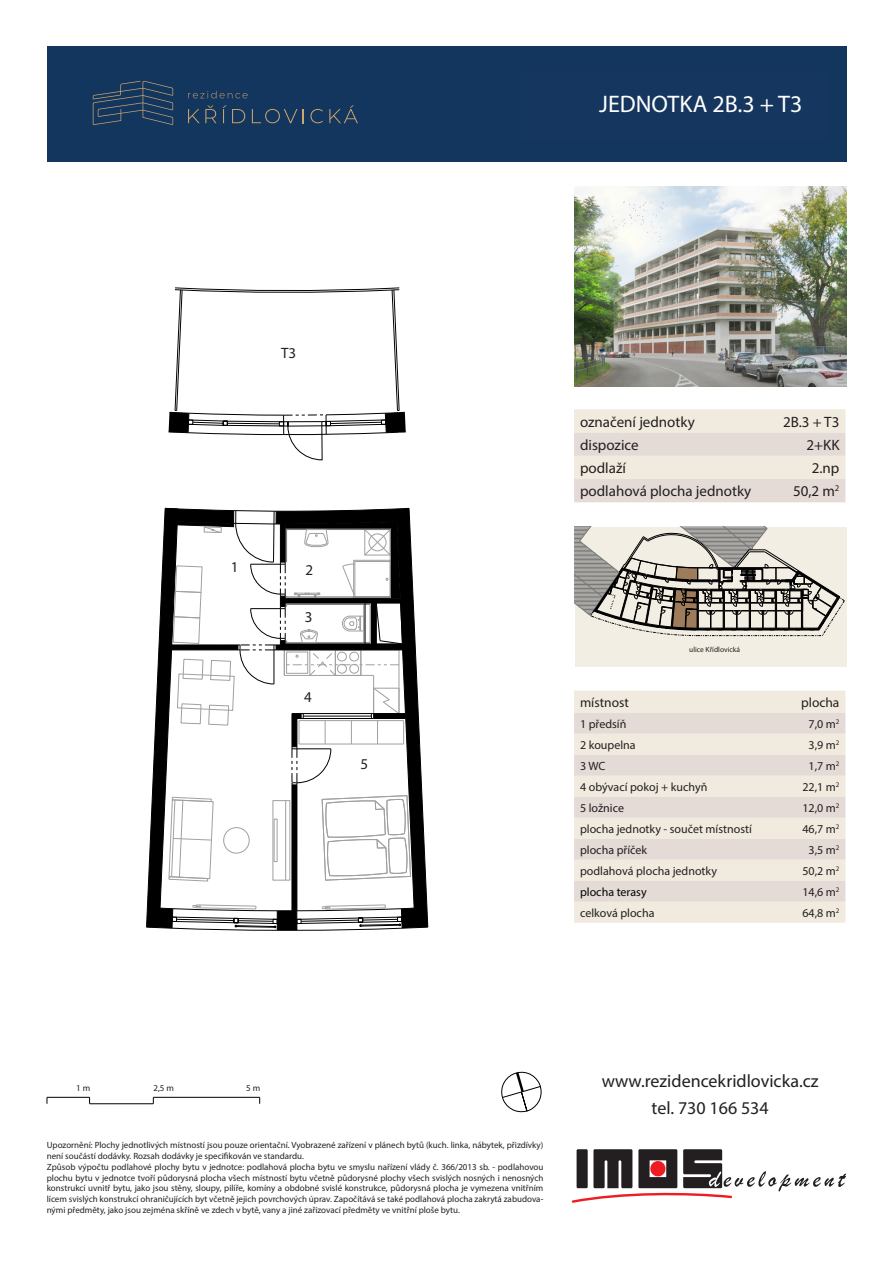
<style>
.page{position:relative;width:893px;height:1263px;background:#fff}
.page>*{position:absolute;margin:0;border:0;box-sizing:border-box;transform-origin:0 0}
.t1{font:24px "Myriad Pro";color:#fff}
.t2{font:700 24px "Myriad Pro";letter-spacing:.03em;color:#fff}
.t3{font:18px/27px "Myriad Pro";color:#231f20;text-align:center}
.t4{font:18px "Myriad Pro";color:#101315}
.t5{font:15px "Myriad Pro";color:#231f20}
.t6{font:15px "Myriad Pro";color:#101315}
.t7{font:13.5px "Myriad Pro";color:#231f20}
.t8{font:700 13.5px "Myriad Pro";color:#101315}
.t9{font:12px "Myriad Pro";color:#231f20}
.t10{font:12px/21px "Myriad Pro";color:#101315}
.t11{font:12px "Myriad Pro";color:#040503}
.t12{font:9px/10.8px "Myriad Pro";color:#231f20}
.t13{font:7.5px "Myriad Pro";color:#231f20}
</style>
<div class="page">
<div style="left:47px;top:47px;width:800px;height:115px;background:#13365e"></div>
<svg style="left:188px;top:105px;width:28px;height:18px"></svg>
<svg style="left:222px;top:105px;width:23px;height:18px"></svg>
<svg style="left:252px;top:109px;width:45px;height:14px"></svg>
<svg style="left:303px;top:109px;width:1px;height:14px"></svg>
<svg style="left:310px;top:109px;width:13px;height:14px"></svg>
<svg style="left:329px;top:105px;width:29px;height:18px"></svg>
<svg style="left:188px;top:91px;width:60px;height:7px"></svg>
<svg style="left:93px;top:81px;width:80px;height:44px"></svg>
<svg style="left:572px;top:1149px;width:274px;height:54px"></svg>
<hr style="left:47px;top:1097px;width:43px;height:1px;background:#000">
<hr style="left:90px;top:1103px;width:63px;height:1px;background:#000">
<hr style="left:153px;top:1097px;width:107px;height:1px;background:#000">
<img style="left:574px;top:186px;width:272px;height:200px">
<div style="left:575px;top:527px;width:271px;height:140px;background:#f2eee3"></div>
<svg style="left:574px;top:409px;width:271px;height:93px"></svg>
<div style="left:574px;top:691px;width:271px;height:232px;background:#f1ebdf"></div>
<svg style="left:574px;top:713px;width:271px;height:189px;fill:#e9e2df"></svg>
<div style="left:574px;top:797px;width:271px;height:21px;background:#e4dbd7"></div>
<svg style="left:501px;top:1071px;width:41px;height:42px"></svg>
<svg style="left:575px;top:527px;width:269px;height:109px"></svg>
<svg style="left:168px;top:287px;width:238px;height:173px"></svg>
<svg style="left:146px;top:507px;width:283px;height:424px"></svg>
<hr style="left:365px;top:603px;width:1px;height:41px;background:#000">
<h1 class="t2" style="left:619px;top:88px;width:186px">JEDNOTKA 3C.4</h1>
<p class="t1" style="left:599px;top:90px;width:205px">JEDNOTKA 2B.3 + T3</p>
<p class="t5" style="left:281px;top:344px;width:17px">T3</p>
<p class="t5" style="left:231px;top:557px;width:9px">1</p>
<p class="t5" style="left:306px;top:560px;width:9px">2</p>
<p class="t5" style="left:305px;top:608px;width:9px">3</p>
<p class="t5" style="left:304px;top:687px;width:9px">4</p>
<p class="t5" style="left:360px;top:755px;width:9px">5</p>
<p class="t5" style="left:580px;top:412px;width:116px">označení jednotky</p>
<p class="t5" style="left:783px;top:412px;width:58px">2B.3 + T3</p>
<p class="t5" style="left:580px;top:435px;width:60px">dispozice</p>
<p class="t5" style="left:806px;top:435px;width:34px">2+KK</p>
<p class="t5" style="left:580px;top:459px;width:47px">podlaží</p>
<p class="t5" style="left:812px;top:459px;width:29px">2.np</p>
<p class="t5" style="left:580px;top:482px;width:173px">podlahová plocha jednotky</p>
<p class="t5" style="left:793px;top:482px;width:48px">50,2 m<sup>2</sup></p>
<h3 class="t6" style="left:810px;top:431px;width:29px">3C.4</h3>
<h3 class="t6" style="left:586px;top:454px;width:60px">dispozice</h3>
<h3 class="t6" style="left:804px;top:454px;width:34px">2+KK</h3>
<h3 class="t6" style="left:586px;top:476px;width:47px">podlaží</h3>
<h3 class="t6" style="left:809px;top:476px;width:29px">3.np</h3>
<p class="t13" style="left:689px;top:645px;width:52px">ulice Křídlovická</p>
<p class="t7" style="left:580px;top:694px;width:50px">místnost</p>
<p class="t7" style="left:801px;top:694px;width:40px">plocha</p>
<p class="t9" style="left:580px;top:716px;width:48px">1 předsíň</p>
<p class="t9" style="left:808px;top:716px;width:32px">7,0 m<sup>2</sup></p>
<p class="t9" style="left:580px;top:737px;width:57px">2 koupelna</p>
<p class="t9" style="left:808px;top:737px;width:32px">3,9 m<sup>2</sup></p>
<p class="t9" style="left:580px;top:758px;width:27px">3 WC</p>
<p class="t9" style="left:808px;top:758px;width:32px">1,7 m<sup>2</sup></p>
<p class="t9" style="left:580px;top:779px;width:129px">4 obývací pokoj + kuchyň</p>
<p class="t9" style="left:802px;top:779px;width:39px">22,1 m<sup>2</sup></p>
<p class="t9" style="left:580px;top:800px;width:45px">5 ložnice</p>
<p class="t9" style="left:802px;top:800px;width:39px">12,0 m<sup>2</sup></p>
<p class="t9" style="left:580px;top:821px;width:173px">plocha jednotky - součet místností</p>
<p class="t9" style="left:802px;top:821px;width:39px">46,7 m<sup>2</sup></p>
<p class="t9" style="left:580px;top:842px;width:69px">plocha příček</p>
<p class="t9" style="left:808px;top:842px;width:32px">3,5 m<sup>2</sup></p>
<p class="t9" style="left:580px;top:863px;width:138px">podlahová plocha jednotky</p>
<p class="t9" style="left:802px;top:863px;width:39px">50,2 m<sup>2</sup></p>
<p class="t11" style="left:580px;top:884px;width:68px">plocha terasy</p>
<p class="t9" style="left:802px;top:884px;width:39px">14,6 m<sup>2</sup></p>
<p class="t9" style="left:580px;top:905px;width:76px">celková plocha</p>
<p class="t9" style="left:802px;top:905px;width:39px">64,8 m<sup>2</sup></p>
<h3 class="t8" style="left:798px;top:755px;width:42px">plocha</h3>
<h3 class="t10" style="left:800px;top:774px;width:39px;text-align:center">4,4 m<sup>2<br></sup>4,4 m<sup>2<br></sup>1,7 m<sup>2<br></sup>12,3 m<sup>2<br></sup>21,4 m<sup>2<br></sup>4,3 m<sup>2<br></sup>48,5 m<sup>2</sup></h3>
<h3 class="t10" style="left:586px;top:774px;width:129px">1 předsíň<br>2 koupelna<br>3 WC<br>4 ložnice<br>5 obývací pokoj + kuchyň<br>6 komora</h3>
<p class="t12" style="left:76px;top:1082px;width:16px">1 m</p>
<p class="t12" style="left:153px;top:1082px;width:22px">2,5 m</p>
<p class="t12" style="left:246px;top:1082px;width:16px">5 m</p>
<p class="t12" style="left:47px;top:1139px;width:498px">Upozornění: Plochy jednotlivých místností jsou pouze orientační. Vyobrazené zařízení v plánech bytů (kuch. linka, nábytek, přizdívky) není součástí dodávky. Rozsah dodávky je specifikován ve standardu.<br>Způsob výpočtu podlahové plochy bytu v jednotce: podlahová plocha bytu ve smyslu nařízení vlády č. 366/2013 sb. - podlahovou plochu bytu v jednotce tvoří půdorysná plocha všech místností bytu včetně půdorysné plochy všech svislých nosných i nenosných konstrukcí uvnitř bytu, jako jsou stěny, sloupy, pilíře, komíny a obdobné svislé konstrukce, půdorysná plocha je vymezena vnitřním lícem svislých konstrukcí ohraničujících byt včetně jejich povrchových úprav. Započítává se také podlahová plocha zakrytá zabudova&shy;nými předměty, jako jsou zejména skříně ve zdech v bytě, vany a jiné zařizovací předměty ve vnitřní ploše bytu.</p>
<h2 class="t3" style="left:602px;top:1067px;width:218px">www.rezidencekridlovicka.cz tel. 730 166 534</h2>
<h2 class="t4" style="left:639px;top:1070px;width:148px">www.xxxxxxxxxx.cz</h2>
</div>
